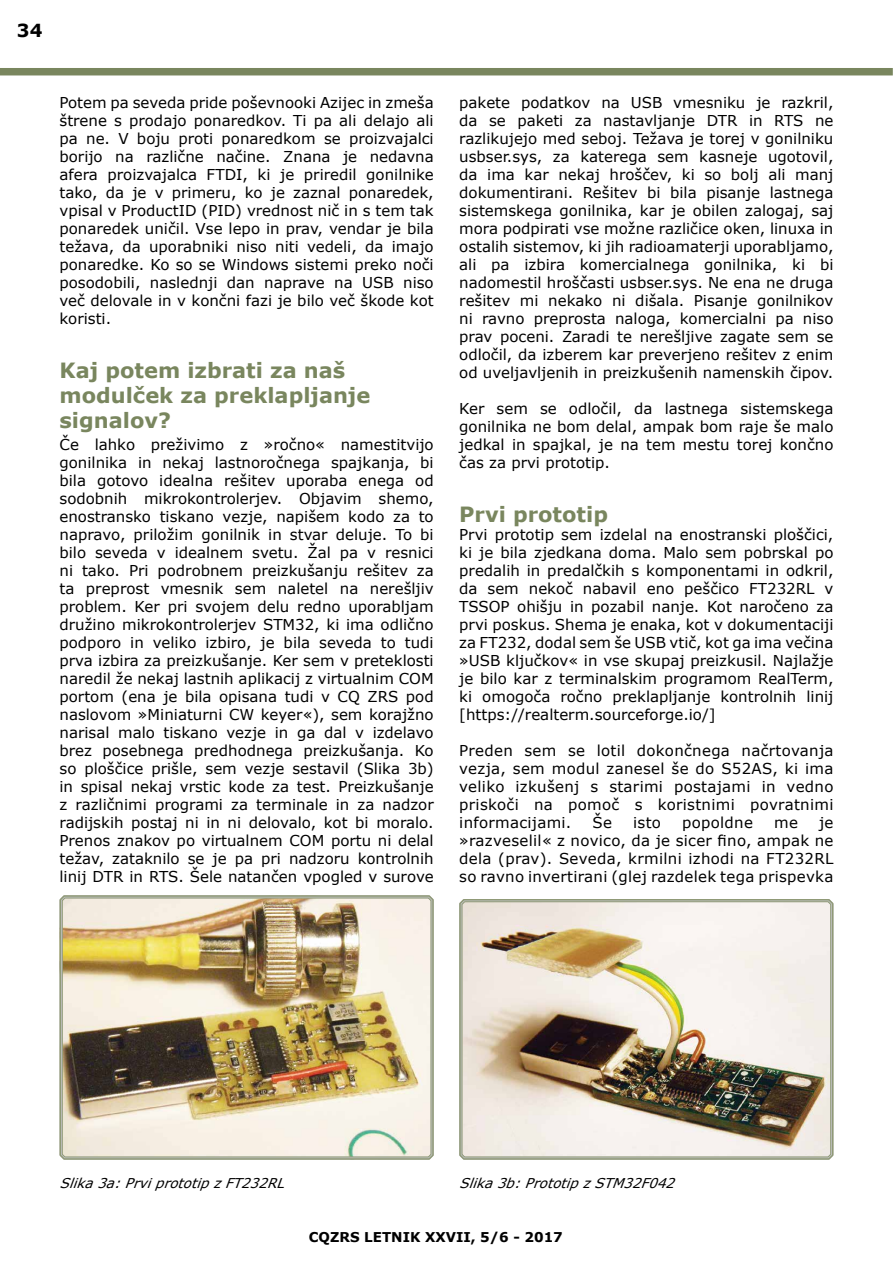
<style>
.page{position:relative;width:893px;height:1263px;background:#fff}
.page>*{position:absolute;margin:0;border:0;box-sizing:border-box;transform-origin:0 0}
.t1{font:700 21px/25.2px "MS Reference Sans Serif";color:#79865e}
.t2{font:700 18px "MS Reference Sans Serif";color:#000}
.t3{font:15px/18px "MS Reference Sans Serif";color:#000;text-align:justify}
.t4{font:15px "MS Reference Sans Serif";letter-spacing:.02em;color:#000}
.t5{font:italic 13.5px "MS Reference Sans Serif";color:#000}
.t6{font:700 13.5px "MS Reference Sans Serif";color:#000}
</style>
<div class="page">
<div style="left:0;top:68px;width:893px;height:7px;background:#79865e"></div>
<svg style="left:59px;top:895px;width:375px;height:265px;background:#a4ab94"></svg>
<img style="left:62px;top:897px;width:369px;height:260px">
<svg style="left:459px;top:899px;width:375px;height:261px;background:#a3aa93"></svg>
<img style="left:461px;top:901px;width:370px;height:256px">
<p class="t2" style="left:17px;top:19px;width:27px">34</p>
<p class="t3" style="left:60px;top:93px;width:376px">Potem pa seveda pride poševnooki Azijec in zmeša štrene s prodajo ponaredkov. Ti pa ali delajo ali pa ne. V boju proti ponaredkom se proizvajalci borijo na različne načine. Znana je nedavna afera proizvajalca FTDI, ki je priredil gonilnike tako, da je v primeru, ko je zaznal ponaredek, vpisal v ProductID (PID) vrednost nič in s tem tak ponaredek uničil. Vse lepo in prav, vendar je bila težava, da uporabniki niso niti vedeli, da imajo ponaredke. Ko so se Windows sistemi preko noči posodobili, naslednji dan naprave na USB niso več delovale in v končni fazi je bilo več škode kot koristi.</p>
<h1 class="t1" style="left:60px;top:357px;width:312px">Kaj potem izbrati za naš modulček za preklapljanje signalov?</h1>
<p class="t3" style="left:60px;top:435px;width:376px">Če lahko preživimo z »ročno« namestitvijo gonilnika in nekaj lastnoročnega spajkanja, bi bila gotovo idealna rešitev uporaba enega od sodobnih mikrokontrolerjev. Objavim shemo, enostransko tiskano vezje, napišem kodo za to napravo, priložim gonilnik in stvar deluje. To bi bilo seveda v idealnem svetu. Žal pa v resnici ni tako. Pri podrobnem preizkušanju rešitev za ta preprost vmesnik sem naletel na nerešljiv problem. Ker pri svojem delu redno uporabljam družino mikrokontrolerjev STM32, ki ima odlično podporo in veliko izbiro, je bila seveda to tudi prva izbira za preizkušanje. Ker sem v preteklosti naredil že nekaj lastnih aplikacij z virtualnim COM portom (ena je bila opisana tudi v CQ ZRS pod naslovom »Miniaturni CW keyer«), sem korajžno narisal malo tiskano vezje in ga dal v izdelavo brez posebnega predhodnega preizkušanja. Ko so ploščice prišle, sem vezje sestavil (Slika 3b) in spisal nekaj vrstic kode za test. Preizkušanje z različnimi programi za terminale in za nadzor radijskih postaj ni in ni delovalo, kot bi moralo.<br>Prenos znakov po virtualnem COM portu ni delal težav, zataknilo se je pa pri nadzoru kontrolnih linij DTR in RTS. Šele natančen vpogled v surove</p>
<p class="t3" style="left:459px;top:93px;width:376px">pakete podatkov na USB vmesniku je razkril, da se paketi za nastavljanje DTR in RTS ne razlikujejo med seboj. Težava je torej v gonilniku usbser.sys, za katerega sem kasneje ugotovil, da ima kar nekaj hroščev, ki so bolj ali manj dokumentirani. Rešitev bi bila pisanje lastnega sistemskega gonilnika, kar je obilen zalogaj, saj mora podpirati vse možne različice oken, linuxa in ostalih sistemov, ki jih radioamaterji uporabljamo, ali pa izbira komercialnega gonilnika, ki bi nadomestil hroščasti usbser.sys. Ne ena ne druga rešitev mi nekako ni dišala. Pisanje gonilnikov ni ravno preprosta naloga, komercialni pa niso prav poceni. Zaradi te nerešljive zagate sem se odločil, da izberem kar preverjeno rešitev z enim od uveljavljenih in preizkušenih namenskih čipov.</p>
<p class="t3" style="left:459px;top:399px;width:376px">Ker sem se odločil, da lastnega sistemskega gonilnika ne bom delal, ampak bom raje še malo jedkal in spajkal, je na tem mestu torej končno čas za prvi prototip.</p>
<h1 class="t1" style="left:459px;top:501px;width:150px">Prvi prototip</h1>
<p class="t3" style="left:459px;top:525px;width:376px">Prvi prototip sem izdelal na enostranski ploščici, ki je bila zjedkana doma. Malo sem pobrskal po predalih in predalčkih s komponentami in odkril, da sem nekoč nabavil eno peščico FT232RL v TSSOP ohišju in pozabil nanje. Kot naročeno za prvi poskus. Shema je enaka, kot v dokumentaciji za FT232, dodal sem še USB vtič, kot ga ima večina »USB ključkov« in vse skupaj preizkusil. Najlažje je bilo kar z terminalskim programom RealTerm, ki omogoča ročno preklapljanje kontrolnih linij [https://realterm.sourceforge.io/]</p>
<p class="t3" style="left:459px;top:741px;width:376px">Preden sem se lotil dokončnega načrtovanja vezja, sem modul zanesel še do S52AS, ki ima veliko izkušenj s starimi postajami in vedno priskoči na pomoč s koristnimi povratnimi informacijami.</p>
<p class="t3" style="left:592px;top:813px;width:21px">Še</p>
<p class="t3" style="left:633px;top:813px;width:29px">isto</p>
<p class="t4" style="left:682px;top:813px;width:72px">popoldne</p>
<p class="t3" style="left:774px;top:813px;width:25px">me</p>
<p class="t3" style="left:459px;top:813px;width:376px;text-indent:360px">je »razveselil« z novico, da je sicer fino, ampak ne dela (prav). Seveda, krmilni izhodi na FT232RL so ravno invertirani (glej razdelek tega prispevka</p>
<p class="t5" style="left:60px;top:1174px;width:232px">Slika3a:PrviprototipzFT232RL</p>
<p class="t5" style="left:459px;top:1174px;width:222px">Slika3b:PrototipzSTM32F042</p>
<p class="t6" style="left:309px;top:1228px;width:255px">CQZRS Letnik XXVII, 5/6 - 2017</p>
</div>
